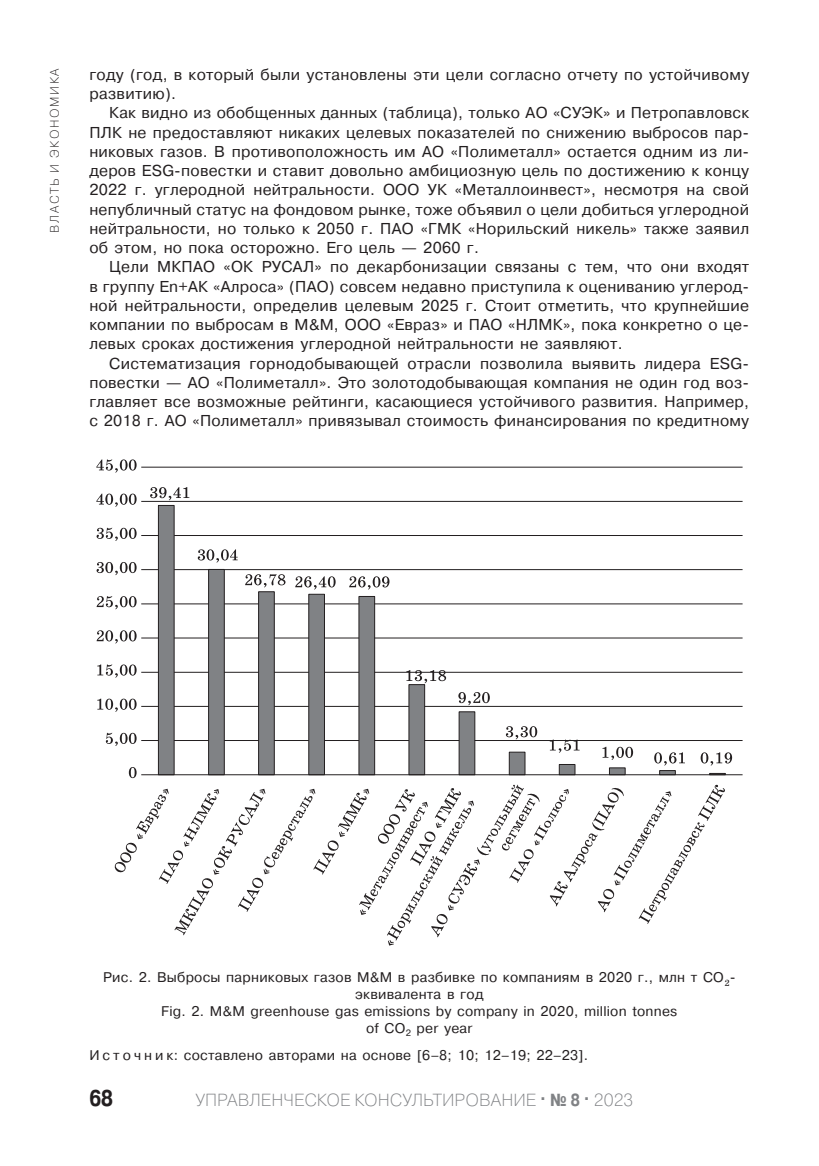
<style>
.page{position:relative;width:819px;height:1166px;background:#fff}
.page>*{position:absolute;margin:0;border:0;box-sizing:border-box;transform-origin:0 0}
.t1{font:700 22.75px "Pragmatica Cond C";color:#231f20}
.t2{font:17.5px "Pragmatica Light C";color:#808285}
.t3{font:15.75px/19.2px "Pragmatica";letter-spacing:.015em;color:#231f20;text-align:justify}
.t4{font:14px/16.8px "Pragmatica";letter-spacing:.015em;color:#231f20;text-align:center}
.t5{font:12.25px "Pragmatica Light C";letter-spacing:.14em;color:#231f20}
.s1{font-family:"Pragmatica Cond C";font-weight:700}
</style>
<div class="page">
<hr style="left:141px;top:740px;width:601px;height:1px;background:#231f20">
<hr style="left:141px;top:706px;width:601px;height:1px;background:#231f20">
<hr style="left:141px;top:672px;width:601px;height:1px;background:#231f20">
<hr style="left:141px;top:637px;width:601px;height:1px;background:#231f20">
<hr style="left:141px;top:603px;width:601px;height:1px;background:#231f20">
<hr style="left:141px;top:569px;width:601px;height:1px;background:#231f20">
<hr style="left:141px;top:535px;width:601px;height:1px;background:#231f20">
<hr style="left:141px;top:501px;width:601px;height:1px;background:#231f20">
<hr style="left:141px;top:467px;width:601px;height:1px;background:#231f20">
<svg style="left:157px;top:504px;width:569px;height:272px"></svg>
<hr style="left:141px;top:774px;width:601px;height:1px;background:#231f20">
<svg style="left:150px;top:487px;width:39px;height:13px"></svg>
<svg style="left:198px;top:549px;width:40px;height:14px"></svg>
<svg style="left:245px;top:574px;width:40px;height:13px"></svg>
<svg style="left:295px;top:576px;width:40px;height:13px"></svg>
<svg style="left:349px;top:576px;width:40px;height:13px"></svg>
<svg style="left:406px;top:670px;width:40px;height:13px"></svg>
<svg style="left:458px;top:692px;width:32px;height:13px"></svg>
<svg style="left:506px;top:726px;width:31px;height:13px"></svg>
<svg style="left:602px;top:747px;width:31px;height:13px"></svg>
<svg style="left:654px;top:752px;width:31px;height:13px"></svg>
<svg style="left:129px;top:767px;width:8px;height:11px"></svg>
<svg style="left:106px;top:733px;width:31px;height:13px"></svg>
<svg style="left:97px;top:698px;width:40px;height:14px"></svg>
<svg style="left:97px;top:664px;width:40px;height:14px"></svg>
<svg style="left:97px;top:630px;width:40px;height:13px"></svg>
<svg style="left:97px;top:596px;width:40px;height:13px"></svg>
<svg style="left:97px;top:562px;width:40px;height:13px"></svg>
<svg style="left:97px;top:528px;width:40px;height:13px"></svg>
<svg style="left:96px;top:494px;width:41px;height:13px"></svg>
<svg style="left:96px;top:459px;width:41px;height:14px"></svg>
<svg style="left:114px;top:784px;width:611px;height:161px"></svg>
<svg style="left:700px;top:752px;width:32px;height:13px"></svg>
<svg style="left:549px;top:739px;width:30px;height:14px"></svg>
<p class="t5" style="left:48px;top:233px;width:166px;rotate:-90deg">ВЛАСТЬ И ЭКОНОМИКА</p>
<p class="t3" style="left:89px;top:65px;width:661px">году (год, в который были установлены эти цели согласно отчету по устойчивому развитию).</p>
<p class="t3" style="left:89px;top:104px;width:661px;text-indent:20px">Как видно из обобщенных данных (таблица), только АО «СУЭК» и Петропавловск ПЛК не предоставляют никаких целевых показателей по снижению выбросов пар&shy;никовых газов. В противоположность им АО «Полиметалл» остается одним из ли&shy;деров ESG-повестки и ставит довольно амбициозную цель по достижению к концу 2022 г. углеродной нейтральности. ООО УК «Металлоинвест», несмотря на свой непубличный статус на фондовом рынке, тоже объявил о цели добиться углеродной нейтральности, но только к 2050 г. ПАО «ГМК «Норильский никель» также заявил об этом, но пока осторожно. Его цель — 2060 г.</p>
<p class="t3" style="left:89px;top:258px;width:661px;text-indent:20px">Цели МКПАО «ОК РУСАЛ» по декарбонизации связаны с тем, что они входят в группу En+АК «Алроса» (ПАО) совсем недавно приступила к оцениванию углерод&shy;ной нейтральности, определив целевым 2025 г. Стоит отметить, что крупнейшие компании по выбросам в M&amp;M, ООО «Евраз» и ПАО «НЛМК», пока конкретно о це&shy;левых сроках достижения углеродной нейтральности не заявляют.</p>
<p class="t3" style="left:89px;top:354px;width:661px;text-indent:20px">Систематизация горнодобывающей отрасли позволила выявить лидера ESG&shy;повестки — АО «Полиметалл». Это золотодобывающая компания не один год воз&shy;главляет все возможные рейтинги, касающиеся устойчивого развития. Например, с 2018 г. АО «Полиметалл» привязывал стоимость финансирования по кредитному</p>
<p class="t4" style="left:103px;top:969px;width:634px">Рис. 2. Выбросы парниковых газов M&amp;M в разбивке по компаниям в 2020 г., млн т CO<sub>2</sub>- эквивалента в год<br>Fig. 2. M&amp;M greenhouse gas emissions by company in 2020, million tonnes<br>of CO<sub>2</sub> per year</p>
<p class="t4" style="left:89px;top:1046px;width:500px">И с т о ч н и к: составлено авторами на основе [6–8; 10; 12–19; 22–23].</p>
<h1 class="t1" style="left:89px;top:1085px;width:25px">68</h1>
<p class="t2" style="left:195px;top:1090px;width:439px">УПРАВЛЕНЧЕСКОЕ КОНСУЛЬТИРОВАНИЕ <sup>.</sup> <span class="s1">№ 8 </span><sup>.</sup> 2023</p>
</div>
